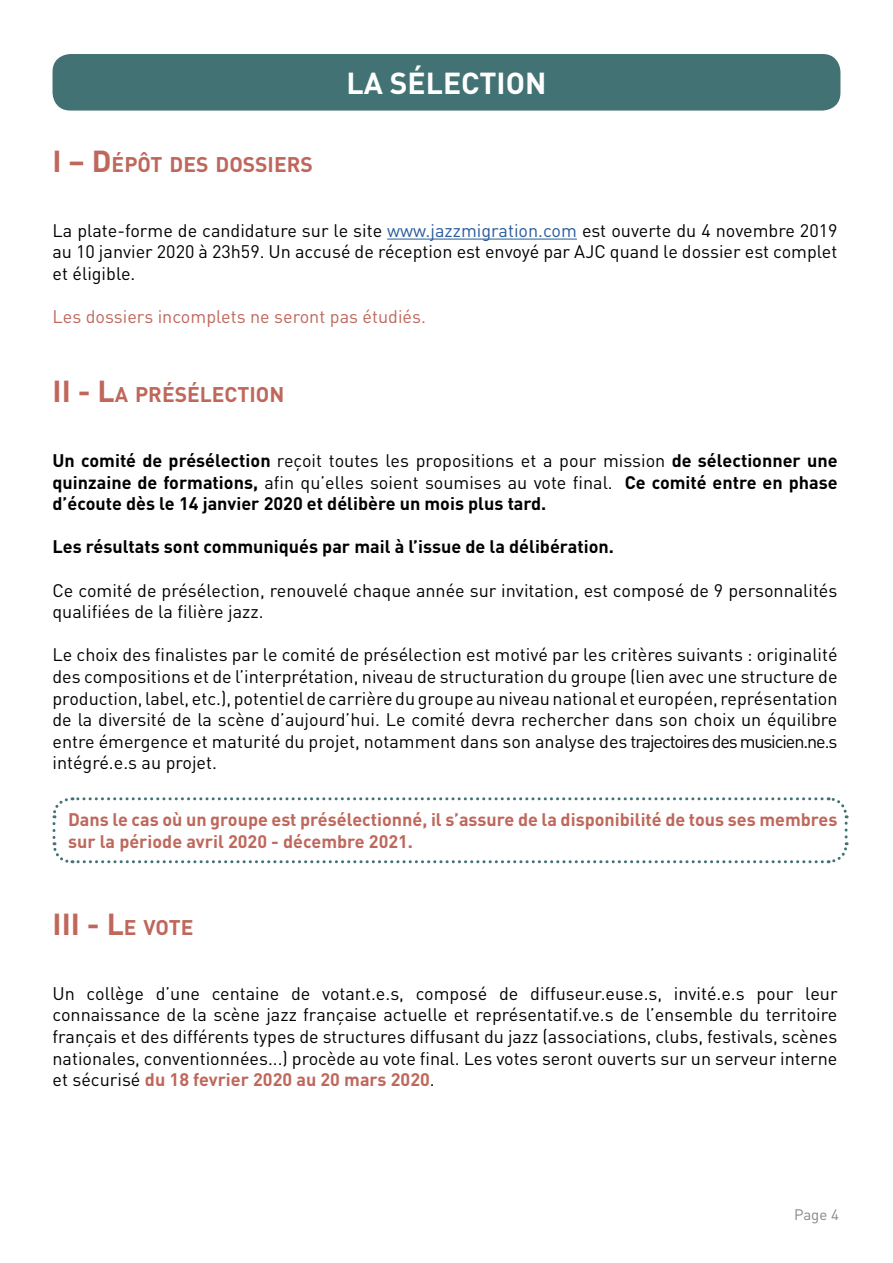
<style>
.page{position:relative;width:893px;height:1263px;background:#fff}
.page>*{position:absolute;margin:0;border:0;box-sizing:border-box;transform-origin:0 0}
.t1{font:700 30px "DINOT";color:#fff}
.t2{font:700 30px "DINOT";color:#bf675b}
.t3{font:700 21px "DINOT";color:#bf675b}
.t4{font:18px/21.6px "DINOT";color:#000;text-align:justify}
.t5{font:700 18px/21.6px "DINOT";color:#000;text-align:justify}
.t6{font:700 18px/21.6px "DINOT";color:#bf675b}
.t7{font:18px "DINOT";color:#bf675b}
.t8{font:15px "DINOT";color:#878787}
.s1{font-size:30px}
.s2{color:#275b9b}
.s3{font-weight:400}
.s4{font-size:21px}
.s5{font-weight:700;color:#bf675b}
</style>
<div class="page">
<div style="left:53px;top:54px;width:787px;height:57px;background:#427274;border-radius:18px"></div>
<hr style="left:387px;top:239px;width:190px;height:1px;background:#275b9b">
<svg style="left:52px;top:797px;width:797px;height:67px"></svg>
<p class="t3" style="left:53px;top:150px;width:262px"><span class="s1">I – D</span> ÉPÔT DES DOSSIERS</p>
<h1 class="t1" style="left:347px;top:63px;width:201px">LA SÉLECTION</h1>
<p class="t4" style="left:53px;top:219px;width:786px">La plate-forme de candidature sur le site <span class="s2">www.jazzmigration.com</span> est ouverte du 4 novembre 2019 au 10 janvier 2020 à 23h59. Un accusé de réception est envoyé par AJC quand le dossier est complet et éligible.</p>
<p class="t7" style="left:53px;top:305px;width:375px">Les dossiers incomplets ne seront pas étudiés.</p>
<p class="t3" style="left:53px;top:381px;width:233px"><span class="s1">II - L</span>A PRÉSÉLECTION</p>
<p class="t5" style="left:53px;top:449px;width:786px">Un comité de présélection <span class="s3">reçoit toutes les propositions et a pour mission</span> de sélectionner une quinzaine de formations, <span class="s3">afin qu’elles soient soumises au vote final.</span> Ce comité entre en phase d’écoute dès le 14 janvier 2020 et délibère un mois plus tard.</p>
<p class="t5" style="left:53px;top:536px;width:563px">Les résultats sont communiqués par mail à l’issue de la délibération.</p>
<p class="t4" style="left:53px;top:579px;width:786px">Ce comité de présélection, renouvelé chaque année sur invitation, est composé de 9 personnalités qualifiées de la filière jazz.</p>
<p class="t4" style="left:53px;top:644px;width:786px">Le choix des finalistes par le comité de présélection est motivé par les critères suivants : originalité des compositions et de l’interprétation, niveau de structuration du groupe (lien avec une structure de production, label, etc.), potentiel de carrière du groupe au niveau national et européen, représentation de la diversité de la scène d’aujourd’hui. Le comité devra rechercher dans son choix un équilibre entre émergence et maturité du projet, notamment dans son analyse des trajectoires des musicien.ne.s intégré.e.s au projet.</p>
<p class="t6" style="left:68px;top:808px;width:771px">Dans le cas où un groupe est présélectionné, il s’assure de la disponibilité de tous ses membres sur la période avril 2020 - décembre 2021.</p>
<h1 class="t2" style="left:53px;top:904px;width:142px">III - L<span class="s4">E VOTE</span></h1>
<p class="t4" style="left:53px;top:982px;width:786px">Un collège d’une centaine de votant.e.s, composé de diffuseur.euse.s, invité.e.s pour leur connaissance de la scène jazz française actuelle et représentatif.ve.s de l’ensemble du territoire français et des différents types de structures diffusant du jazz (associations, clubs, festivals, scènes nationales, conventionnées...) procède au vote final. Les votes seront ouverts sur un serveur interne et sécurisé <span class="s5">du 18 fevrier 2020 au 20 mars 2020</span>.</p>
<p class="t8" style="left:794px;top:1206px;width:46px">Page 4</p>
</div>
